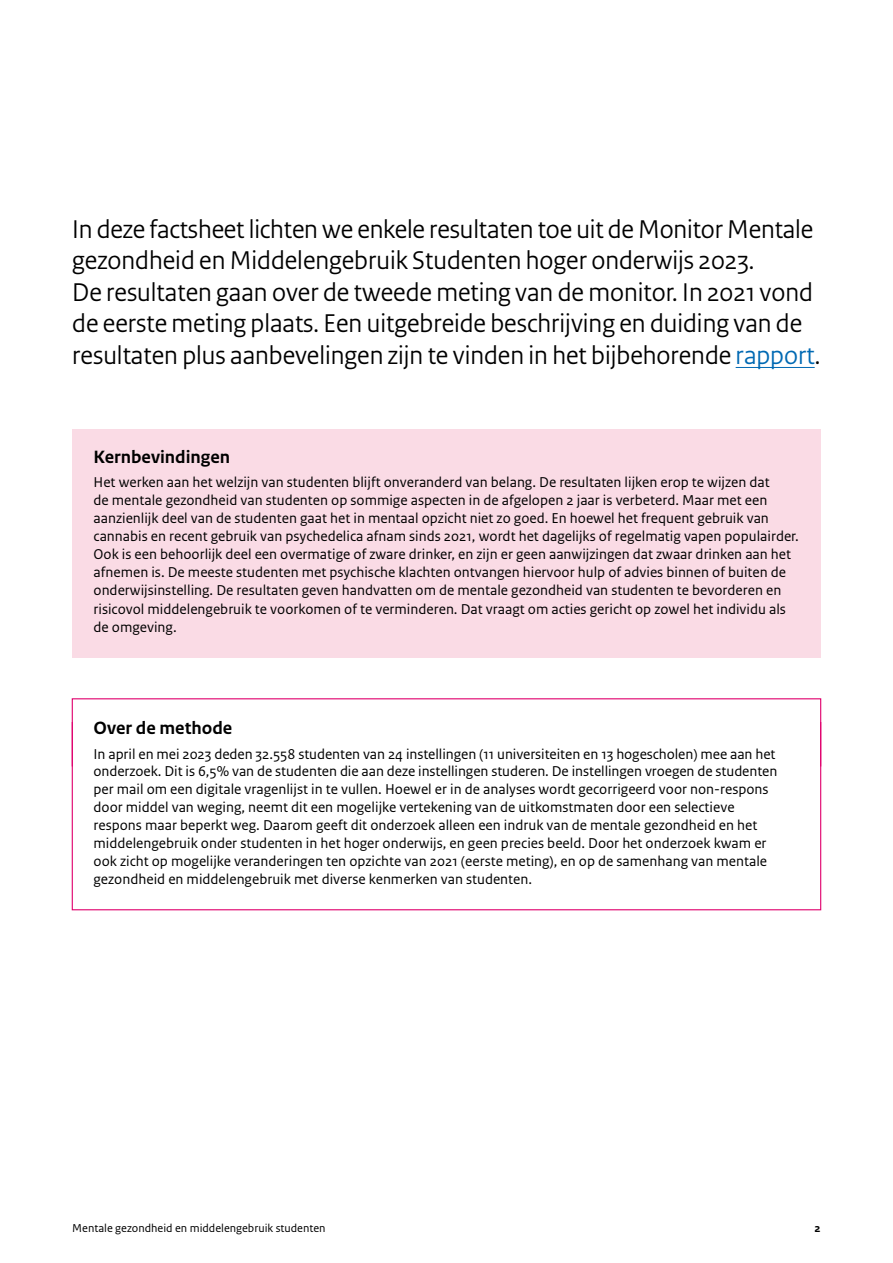
<style>
.page{position:relative;width:893px;height:1263px;background:#fff}
.page>*{position:absolute;margin:0;border:0;box-sizing:border-box;transform-origin:0 0}
.Intro_Large_18pt{font:27px/31.5px "Rijksoverheid Sans Heading";color:#000}
.H2_Box_Head_Robijn_12_5pt{font:700 18.75px "Rijksoverheid Sans Text";color:#000}
.Box_Body_Border_10pt{font:700 18.75px "Rijksoverheid Sans Text";color:#000}
.Box_Body_Robijn_10pt{font:15px/18px "Rijksoverheid Sans Text";color:#000}
.Box_Body_Border_10pt-2{font:15px/17.9px "Rijksoverheid Sans Text";color:#000}
.t1{font:12px "Rijksoverheid Sans Text";color:#000}
.t2{font:700 12px "Rijksoverheid Sans Text";color:#000}
.s1{color:#0069b3}
</style>
<div class="page">
<hr style="left:736px;top:367px;width:79px;height:1px;background:#0069b3">
<div style="left:72px;top:429px;width:749px;height:67px;background:#fadbe5"></div>
<div style="left:72px;top:452px;width:749px;height:206px;background:#fadbe5"></div>
<div style="left:72px;top:721px;width:749px;height:189px;border:1px solid #e0006d"></div>
<p class="Intro_Large_18pt" style="left:72px;top:213px;width:749px">In deze factsheet lichten we enkele resultaten toe uit de Monitor Mentale gezondheid en Middelengebruik Studenten hoger onderwijs 2023.<br>De resultaten gaan over de tweede meting van de monitor. In 2021 vond de eerste meting plaats. Een uitgebreide beschrijving en duiding van de resultaten plus aanbevelingen zijn te vinden in het bijbehorende <span class="s1">rapport</span>.</p>
<h2 class="H2_Box_Head_Robijn_12_5pt" style="left:94px;top:447px;width:138px">Kernbevindingen</h2>
<p class="Box_Body_Robijn_10pt" style="left:94px;top:474px;width:707px">Het werken aan het welzijn van studenten blijft onveranderd van belang. De resultaten lijken erop te wijzen dat<br>de mentale gezondheid van studenten op sommige aspecten in de afgelopen 2 jaar is verbeterd. Maar met een aanzienlijk deel van de studenten gaat het in mentaal opzicht niet zo goed. En hoewel het frequent gebruik van cannabis en recent gebruik van psychedelica afnam sinds 2021, wordt het dagelijks of regelmatig vapen populairder.<br>Ook is een behoorlijk deel een overmatige of zware drinker, en zijn er geen aanwijzingen dat zwaar drinken aan het afnemen is. De meeste studenten met psychische klachten ontvangen hiervoor hulp of advies binnen of buiten de onderwijsinstelling. De resultaten geven handvatten om de mentale gezondheid van studenten te bevorderen en risicovol middelengebruik te voorkomen of te verminderen. Dat vraagt om acties gericht op zowel het individu als de omgeving.</p>
<p class="Box_Body_Border_10pt" style="left:94px;top:717px;width:140px">Over de methode</p>
<p class="Box_Body_Border_10pt-2" style="left:94px;top:745px;width:685px">In april en mei 2023 deden 32.558 studenten van 24 instellingen (11 universiteiten en 13 hogescholen) mee aan het onderzoek. Dit is 6,5% van de studenten die aan deze instellingen studeren. De instellingen vroegen de studenten per mail om een digitale vragenlijst in te vullen. Hoewel er in de analyses wordt gecorrigeerd voor non-respons door middel van weging, neemt dit een mogelijke vertekening van de uitkomstmaten door een selectieve respons maar beperkt weg. Daarom geeft dit onderzoek alleen een indruk van de mentale gezondheid en het middelengebruik onder studenten in het hoger onderwijs, en geen precies beeld. Door het onderzoek kwam er ook zicht op mogelijke veranderingen ten opzichte van 2021 (eerste meting), en op de samenhang van mentale gezondheid en middelen gebruik met diverse kenmerken van studenten.</p>
<p class="t1" style="left:72px;top:1221px;width:255px">Mentale gezondheid en middelengebruik studenten</p>
<p class="t2" style="left:815px;top:1221px;width:8px">2</p>
</div>
